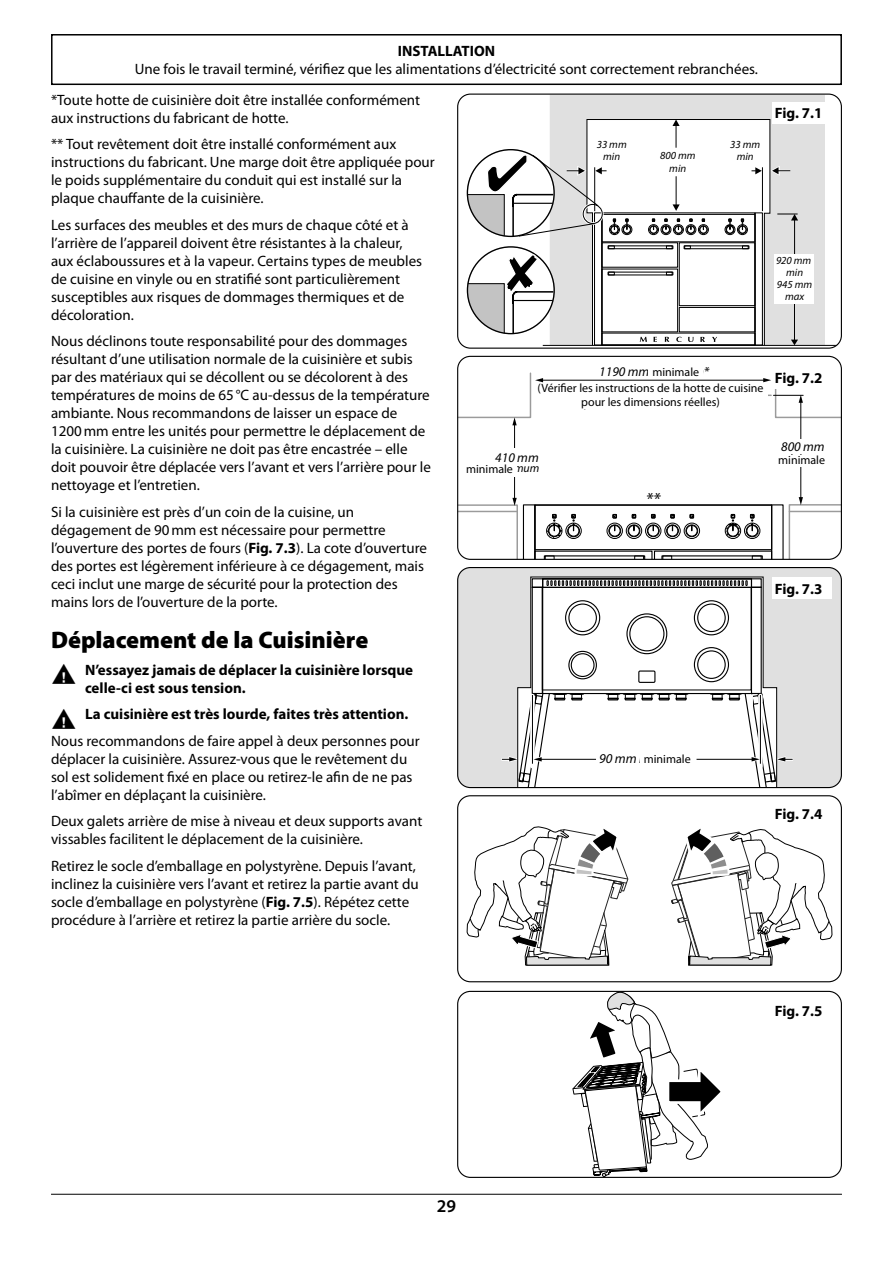
<style>
.page{position:relative;width:893px;height:1263px;background:#fff}
.page>*{position:absolute;margin:0;border:0;box-sizing:border-box;transform-origin:0 0}
.Heading_2{font:900 24px "Myriad Pro";color:#000}
.t1{font:600 18px "Myriad Pro";color:#000}
.t2{font:italic 17.7px "Myriad Pro";color:#000}
.Body{font:15px/18px "Myriad Pro";color:#000}
.t3{font:700 15px/18px "Myriad Pro";color:#000}
.t4{font:italic 13.5px "Myriad Pro";color:#000}
.t5{font:italic 13.2px "Myriad Pro";color:#000}
.Body_centre{font:12px/14.4px "Myriad Pro";color:#000;text-align:center}
.t6{font:italic 11.85px "Myriad Pro";color:#000}
.t7{font:italic 10.8px/12.1px "Myriad Pro";color:#000;text-align:center}
.t8{font:italic 10.35px "Myriad Pro";color:#000}
.s1{font-weight:700}
</style>
<div class="page">
<hr style="left:51px;top:1194px;width:791px;height:1px;background:#000">
<div style="left:51px;top:34px;width:791px;height:51px;border:2px solid #000"></div>
<svg style="left:572px;top:993px;width:149px;height:183px"></svg>
<div style="left:457px;top:991px;width:385px;height:187px;border:1px solid #000;border-radius:13px"></div>
<div style="left:458px;top:567px;width:383px;height:220px;background:#e0e0e0"></div>
<div style="left:501px;top:686px;width:16px;height:100px;background:#e0e0e0"></div>
<svg style="left:777px;top:686px;width:16px;height:100px;background:#dadada"></svg>
<svg style="left:517px;top:576px;width:260px;height:210px"></svg>
<hr style="left:532px;top:695px;width:1px;height:69px;background:#000">
<hr style="left:760px;top:695px;width:1px;height:69px;background:#000">
<div style="left:457px;top:567px;width:385px;height:221px;border:1px solid #000;border-radius:13px"></div>
<div style="left:550px;top:96px;width:275px;height:249px;background:#e0e0e0"></div>
<hr style="left:543px;top:345px;width:298px;height:1px;background:#000">
<div style="left:774px;top:254px;width:40px;height:49px;background:#fff"></div>
<svg style="left:467px;top:119px;width:331px;height:227px"></svg>
<div style="left:457px;top:94px;width:385px;height:255px;border:1px solid #000;border-radius:13px"></div>
<svg style="left:466px;top:826px;width:367px;height:140px"></svg>
<div style="left:457px;top:795px;width:385px;height:187px;border:1px solid #000;border-radius:13px"></div>
<hr style="left:542px;top:380px;width:223px;height:1px;background:#000">
<hr style="left:514px;top:424px;width:1px;height:75px;background:#000">
<svg style="left:459px;top:372px;width:84px;height:53px"></svg>
<hr style="left:800px;top:401px;width:1px;height:98px;background:#000">
<svg style="left:458px;top:497px;width:383px;height:62px"></svg>
<svg style="left:763px;top:378px;width:77px;height:40px"></svg>
<hr style="left:773px;top:395px;width:30px;height:1px;background:#000">
<div style="left:501px;top:449px;width:27px;height:28px;background:#fff"></div>
<div style="left:782px;top:440px;width:36px;height:27px;background:#fff"></div>
<div style="left:457px;top:356px;width:385px;height:204px;border:1px solid #000;border-radius:13px"></div>
<div style="left:772px;top:102px;width:59px;height:21px;background:#fff"></div>
<div style="left:772px;top:367px;width:59px;height:21px;background:#fff"></div>
<div style="left:772px;top:578px;width:59px;height:21px;background:#fff"></div>
<div style="left:640px;top:754px;width:55px;height:9px;background:#fff"></div>
<div style="left:534px;top:383px;width:233px;height:26px;background:#fff"></div>
<p class="t3" style="left:398px;top:42px;width:99px">INSTALLATION</p>
<p class="Body" style="left:51px;top:54px;width:708px;line-height:30.6px;text-indent:84px">Une fois le travail terminé, vérifiez que les alimentations d’électricité sont correctement rebranchées. *Toute hotte de cuisinière doit être installée conformément</p>
<p class="Body" style="left:51px;top:109px;width:239px">aux instructions du fabricant de hotte.</p>
<p class="Body" style="left:51px;top:135px;width:385px">** Tout revêtement doit être installé conformément aux instructions du fabricant. Une marge doit être appliquée pour le poids supplémentaire du conduit qui est installé sur la plaque chauffante de la cuisinière.</p>
<p class="Body" style="left:51px;top:216px;width:373px">Les surfaces des meubles et des murs de chaque côté et à l’arrière de l’appareil doivent être résistantes à la chaleur, aux éclaboussures et à la vapeur. Certains types de meubles de cuisine en vinyle ou en stratifié sont particulièrement susceptibles aux risques de dommages thermiques et de décoloration.</p>
<p class="Body" style="left:51px;top:332px;width:381px">Nous déclinons toute responsabilité pour des dommages résultant d’une utilisation normale de la cuisinière et subis par des matériaux qui se décollent ou se décolorent à des températures de moins de 65°C au-dessus de la température ambiante. Nous recommandons de laisser un espace de 1200mm entre les unités pour permettre le déplacement de la cuisinière. La cuisinière ne doit pas être encastrée – elle doit pouvoir être déplacée vers l’avant et vers l’arrière pour le nettoyage et l’entretien.</p>
<p class="Body" style="left:51px;top:503px;width:377px">Si la cuisinière est près d’un coin de la cuisine, un dégagement de 90mm est nécessaire pour permettre l’ouverture des portes de fours (<span class="s1">Fig. 7.3</span>). La cote d’ouverture des portes est légèrement inférieure à ce dégagement, mais ceci inclut une marge de sécurité pour la protection des mains lors de l’ouverture de la porte.</p>
<p class="Heading_2" style="left:51px;top:627px;width:319px">Déplacement de la Cuisinière</p>
<p class="t3" style="left:85px;top:660px;width:330px;text-indent:-34px">■ N’essayez jamais de déplacer la cuisinière lorsque celle-ci est sous tension.</p>
<p class="t3" style="left:51px;top:705px;width:359px">■ La cuisinière est très lourde, faites très attention.</p>
<p class="Body" style="left:51px;top:732px;width:370px">Nous recommandons de faire appel à deux personnes pour déplacer la cuisinière. Assurez-vous que le revêtement du sol est solidement fixé en place ou retirez-le afin de ne pas l’abîmer en déplaçant la cuisinière.</p>
<p class="Body" style="left:51px;top:812px;width:373px">Deux galets arrière de mise à niveau et deux supports avant vissables facilitent le déplacement de la cuisinière.</p>
<p class="Body" style="left:51px;top:857px;width:369px">Retirez le socle d’emballage en polystyrène. Depuis l’avant, inclinez la cuisinière vers l’avant et retirez la partie avant du socle d’emballage en polystyrène (<span class="s1">Fig. 7.5</span>). Répétez cette procédure à l’arrière et retirez la partie arrière du socle.</p>
<p class="t7" style="left:597px;top:138px;width:32px">33 mm min</p>
<p class="t7" style="left:730px;top:138px;width:32px">33 mm min</p>
<p class="t7" style="left:660px;top:149px;width:37px">800 mm min</p>
<p class="t5" style="left:599px;top:364px;width:112px">1190 mm minimum*</p>
<p class="t8" style="left:543px;top:381px;width:223px">(check cookerhood instructions for actual dimensions)</p>
<p class="Body_centre" style="left:652px;top:365px;width:48px">minimale</p>
<p class="Body_centre" style="left:538px;top:381px;width:228px">(Vérifier les instructions de la hotte de cuisine pour les dimensions réelles)</p>
<p class="Body_centre" style="left:540px;top:381px;width:228px">(Vér fier les instructions de la hotte de cuisine pour les dimensions rée les)</p>
<p class="t5" style="left:495px;top:449px;width:45px">410 mm</p>
<p class="t6" style="left:493px;top:461px;width:48px">minimum</p>
<p class="Body_centre" style="left:466px;top:461px;width:48px">minimale</p>
<p class="t2" style="left:646px;top:488px;width:16px">**</p>
<p class="t4" style="left:599px;top:750px;width:95px">90 mm minimum</p>
<p class="Body_centre" style="left:644px;top:751px;width:48px">minimale</p>
<p class="t3" style="left:775px;top:104px;width:49px">Fig. 7.1</p>
<p class="t7" style="left:776px;top:254px;width:38px">920 mm min<br>945 mm max</p>
<p class="t3" style="left:775px;top:369px;width:49px">Fig. 7.2</p>
<p class="t5" style="left:781px;top:438px;width:45px">800 mm</p>
<p class="t6" style="left:780px;top:451px;width:48px">minimum</p>
<p class="Body_centre" style="left:778px;top:453px;width:48px">minimale</p>
<p class="t3" style="left:775px;top:579px;width:49px">Fig. 7.3</p>
<p class="t3" style="left:775px;top:804px;width:49px">Fig. 7.4</p>
<p class="t3" style="left:775px;top:1001px;width:49px">Fig. 7.5</p>
<p class="t1" style="left:437px;top:1194px;width:21px">29</p>
</div>
